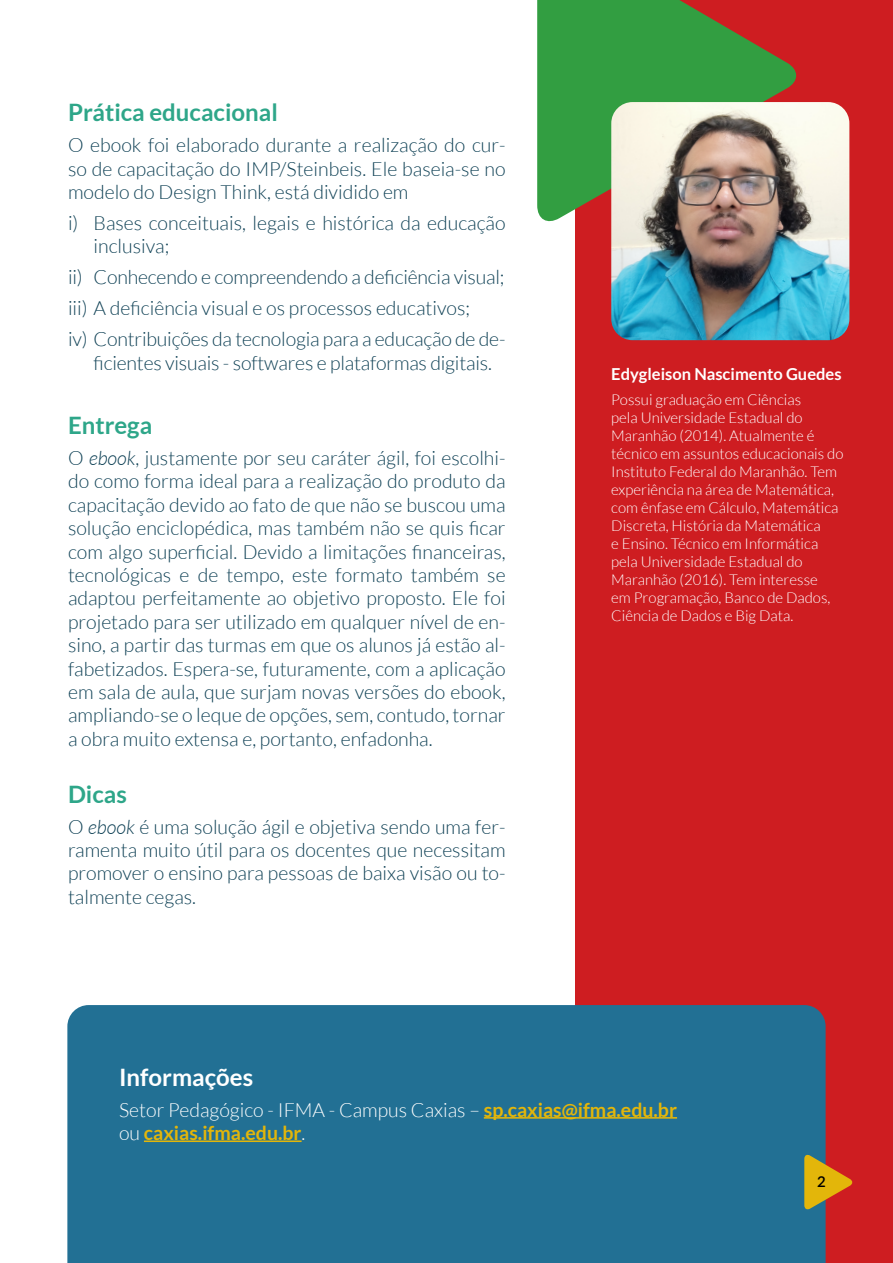
<style>
.page{position:relative;width:893px;height:1263px;background:#fff}
.page>*{position:absolute;margin:0;border:0;box-sizing:border-box;transform-origin:0 0}
.t1{font:700 24px "Lato";color:#2ea689}
.t2{font:700 24px "Lato";color:#fff}
.t3{font:300 19.5px/23.4px "Lato";color:#0f4155;text-align:justify}
.t4{font:700 19.5px/23.4px "Lato";color:#e3b60a}
.t5{font:700 16.5px "Lato";color:#fff}
.t6{font:300 15px/18px "Lato";color:#fff}
.t7{font:600 15px "Lato";color:#000}
.s1{font-style:italic}
.s2{font-weight:300;color:#fff}
</style>
<div class="page">
<div style="left:575px;top:0;width:318px;height:1263px;background:#ce1d21"></div>
<div style="left:67px;top:1005px;width:759px;height:258px;background:#227094"></div>
<svg style="left:804px;top:1154px;width:49px;height:56px"></svg>
<svg style="left:537px;top:0;width:260px;height:222px;background:#4a8c3e"></svg>
<hr style="left:484px;top:1117px;width:193px;height:1px;background:#e3b60a">
<hr style="left:144px;top:1140px;width:158px;height:2px;background:#e3b60a">
<img style="left:611px;top:102px;width:238px;height:238px">
<p class="t1" style="left:68px;top:99px;width:211px">Prática educacional</p>
<p class="t3" style="left:68px;top:134px;width:439px">O ebook foi elaborado durante a realização do cur&shy;so de capacitação do IMP/Steinbeis. Ele baseia-se no modelo do Design Think, está dividido em</p>
<p class="t3" style="left:94px;top:211px;width:414px;text-indent:-26px">i) Bases conceituais, legais e histórica da educação inclusiva;</p>
<p class="t3" style="left:68px;top:262px;width:439px;line-height:30.9px;text-align:left">ii) Conhecendo e compreendendo a deficiência visual; iii) A deficiência visual e os processos educativos;<br>iv) Contribuições da tecnologia para a educação de de-</p>
<p class="t3" style="left:94px;top:351px;width:400px">ficientes visuais - softwares e plataformas digitais.</p>
<p class="t1" style="left:68px;top:411px;width:86px">Entrega</p>
<p class="t3" style="left:68px;top:446px;width:439px">O <span class="s1">ebook</span>, justamente por seu caráter ágil, foi escolhi&shy;do como forma ideal para a realização do produto da capacitação devido ao fato de que não se buscou uma solução enciclopédica, mas também não se quis ficar com algo superficial. Devido a limitações financeiras, tecnológicas e de tempo, este formato também se adaptou perfeitamente ao objetivo proposto. Ele foi projetado para ser utilizado em qualquer nível de en&shy;sino, a partir das turmas em que os alunos já estão al&shy;fabetizados. Espera-se, futuramente, com a aplicação em sala de aula, que surjam novas versões do ebook, ampliando-se o leque de opções, sem, contudo, tornar a obra muito extensa e, portanto, enfadonha.</p>
<p class="t1" style="left:68px;top:780px;width:60px">Dicas</p>
<p class="t3" style="left:68px;top:815px;width:439px">O <span class="s1">ebook</span> é uma solução ágil e objetiva sendo uma fer&shy;ramenta muito útil para os docentes que necessitam promover o ensino para pessoas de baixa visão ou to&shy;talmente cegas.</p>
<p class="t5" style="left:611px;top:364px;width:232px">Edygleison Nascimento Guedes</p>
<p class="t6" style="left:611px;top:391px;width:234px">Possui graduação em Ciências<br>pela Universidade Estadual do<br>Maranhão (2014). Atualmente é técnico em assuntos educacionais do<br>Instituto Federal do Maranhão. Tem experiência na área de Matemática, com ênfase em Cálculo, Matemática<br>Discreta, História da Matemática<br>e Ensino. Técnico em Informática pela Universidade Estadual do<br>Maranhão (2016). Tem interesse<br>em Programação, Banco de Dados,<br>Ciência de Dados e Big Data.</p>
<p class="t2" style="left:119px;top:1063px;width:136px">Informações</p>
<p class="t4" style="left:119px;top:1097px;width:559px"><span class="s2">Setor Pedagógico - IFMA - Campus Caxias –</span> sp.caxias@ifma.edu.br <span class="s2">ou</span> caxias.ifma.edu.br<span class="s2">.</span></p>
<p class="t7" style="left:817px;top:1170px;width:10px">2</p>
</div>
